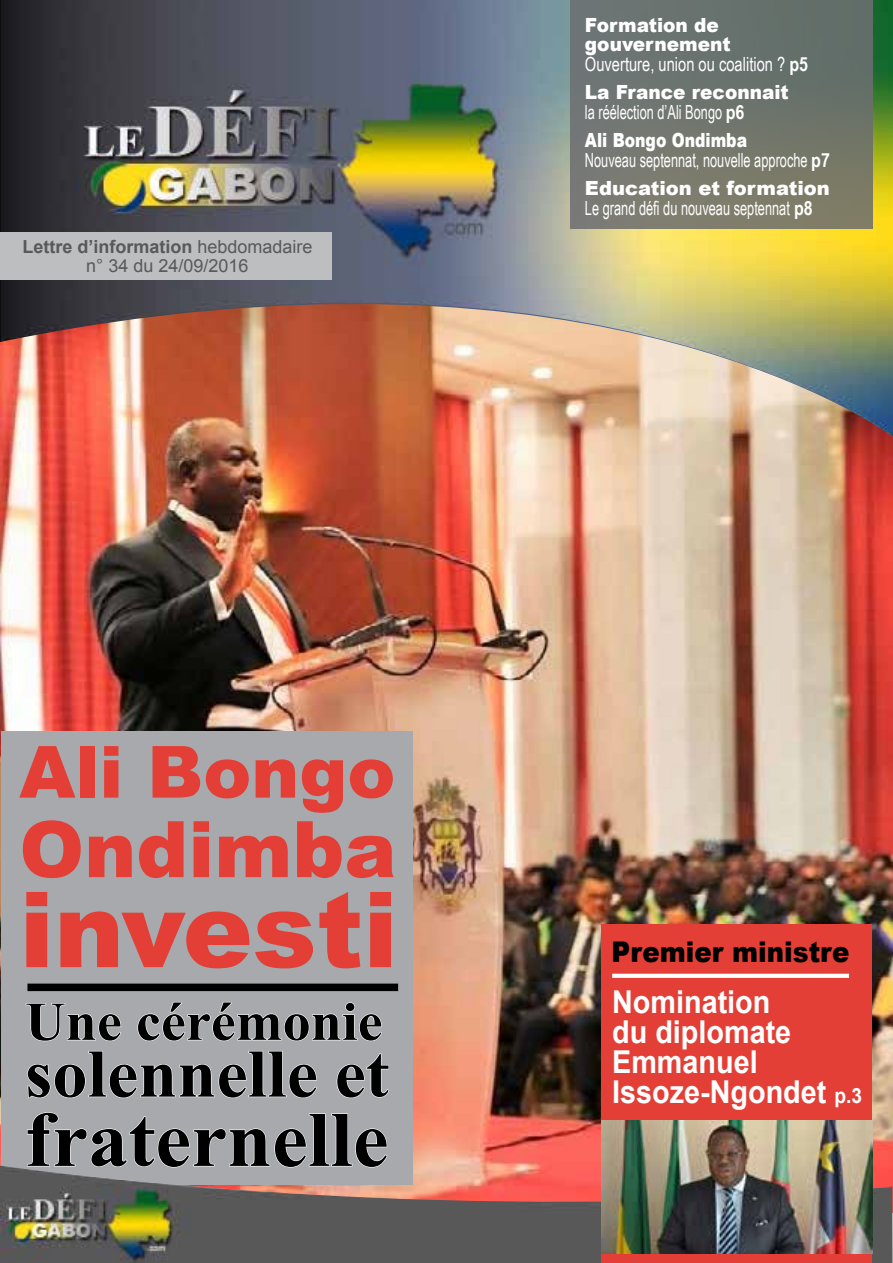
<style>
.page{position:relative;width:893px;height:1263px;background:#fff}
.page>*{position:absolute;margin:0;border:0;box-sizing:border-box;transform-origin:0 0}
.t1{font:900 105px "Arial";color:#e33f36}
.t2{font:700 78.3px "Times New Roman";color:#000}
.t3{font:900 78px "Arial";color:#e33f36}
.t4{font:900 72px "Arial";color:#e33f36}
.t5{font:700 68.1px "Times New Roman";color:#000}
.t6{font:700 54.45px "Times New Roman";color:#000}
.t7{font:700 31.5px/30px "Arial";color:#fff;scale:.91 1}
.t8{font:900 28.5px "Arial";color:#000;scale:.91 1}
.t9{font:19.5px "Arial Narrow";color:#fff;scale:.8 1}
.t10{font:900 19.5px/19.5px "Arial";color:#fff;scale:.95 1}
.t11{font:19.5px "Arial Narrow";color:#fff;scale:.92 1}
.t12{font:900 19.5px "Arial";color:#fff}
.t13{font:900 19.5px "Arial";color:#fff;scale:.8 1}
.t14{font:18px/19.5px "Arial";color:#58595b;text-align:center}
.s1{font-weight:700}
.s2{font-size:21px}
</style>
<div class="page">
<img style="left:1px;top:436px;width:892px;height:776px">
<div style="left:1px;top:731px;width:411px;height:454px;background:#a7a9ac"></div>
<svg style="left:25px;top:1003px;width:97px;height:39px"></svg>
<svg style="left:137px;top:1002px;width:245px;height:40px"></svg>
<svg style="left:27px;top:1051px;width:290px;height:48px"></svg>
<svg style="left:336px;top:1053px;width:53px;height:46px"></svg>
<svg style="left:27px;top:1112px;width:361px;height:53px"></svg>
<div style="left:27px;top:983px;width:371px;height:8px;background:#000"></div>
<img style="left:1px;top:0;width:892px;height:436px">
<div style="left:0;top:232px;width:332px;height:47px;background:#bcbec0"></div>
<img style="left:0;top:1165px;width:892px;height:98px">
<div style="left:570px;top:0;width:302px;height:228px;background:linear-gradient(to bottom,#626e6e,#7f7d6d)"></div>
<div style="left:602px;top:925px;width:270px;height:338px;background:#e33f36"></div>
<svg style="left:612px;top:974px;width:237px;height:4px"></svg>
<img style="left:602px;top:1120px;width:270px;height:134px">
<p class="t14" style="left:22px;top:236px;width:292px"><span class="s1">Lettre d’information</span> hebdomadaire n° 34 du 24/09/2016</p>
<h3 class="t4" style="left:19px;top:720px;width:378px">Ali Bongo</h3>
<h3 class="t3" style="left:19px;top:793px;width:379px">Ondimba</h3>
<h1 class="t1" style="left:19px;top:853px;width:380px">investi</h1>
<h3 class="t6" style="left:25px;top:982px;width:359px">Une cérémonie</h3>
<h3 class="t5" style="left:25px;top:1025px;width:366px">solennelle et</h3>
<h2 class="t2" style="left:25px;top:1083px;width:365px">fraternelle</h2>
<p class="t10" style="left:585px;top:14px;width:155px">Formation de gouvernement</p>
<p class="t11" style="left:585px;top:49px;width:244px">Ouverture, union ou coalition ? <span class="s1">p5</span></p>
<p class="t10" style="left:585px;top:82px;width:216px">La France reconnait</p>
<p class="t9" style="left:585px;top:97px;width:201px">la réélection d’Ali Bongo <span class="s1">p6</span></p>
<p class="t13" style="left:585px;top:126px;width:204px">Ali Bongo Ondimba</p>
<p class="t9" style="left:585px;top:145px;width:308px">Nouveau septennat, nouvelle approche <span class="s1">p7</span></p>
<p class="t12" style="left:585px;top:174px;width:246px">Education et formation</p>
<p class="t9" style="left:585px;top:193px;width:286px">Le grand défi du nouveau septennat <span class="s1">p8</span></p>
<h3 class="t8" style="left:612px;top:931px;width:263px">Premier ministre</h3>
<h3 class="t7" style="left:612px;top:987px;width:276px">Nomination<br>du diplomate<br>Emmanuel<br>Issoze-Ngondet <span class="s2">p.3</span></h3>
</div>
